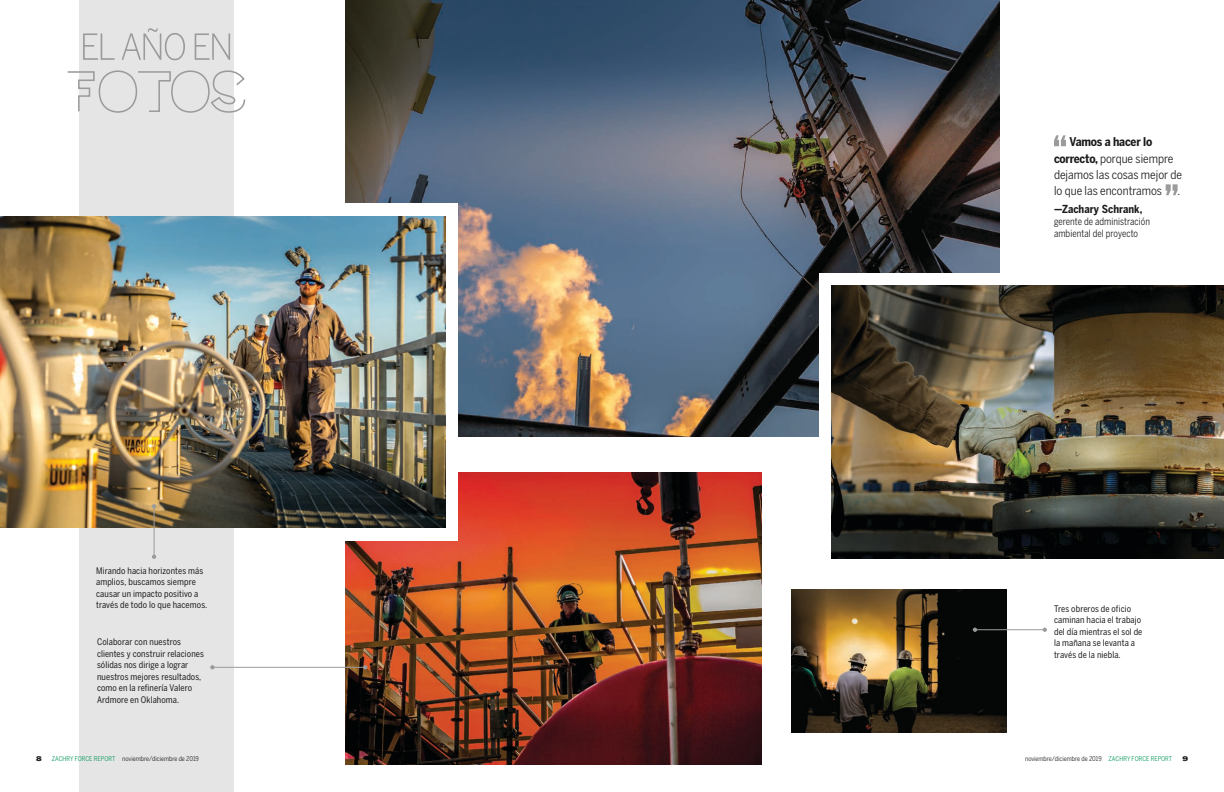
<style>
.page{position:relative;width:1224px;height:792px;background:#fff}
.page>*{position:absolute;margin:0;border:0;box-sizing:border-box;transform-origin:0 0}
.t1{font:12px/16.3px "Benton Sans Cond";color:#1b1b1a}
.t2{font:700 11px "Benton Sans Cond";color:#1b1b1a}
.t3{font:10px/12px "Benton Sans Cond";letter-spacing:.005em;color:#1b1b1a;scale:.93 1}
.t4{font:9px/11.5px "Benton Sans Cond";letter-spacing:.01em;color:#1b1b1a}
.t5{font:900 expanded 6.7px "Univers";color:#1b1b1a}
.t6{font:6.5px "Benton Sans Cond";color:#1b1b1a}
.s1{font-weight:700}
.s2{color:#009657}
</style>
<div class="page">
<div style="left:80px;top:0;width:154px;height:792px;background:#e5e5e5"></div>
<div style="left:99px;top:70px;width:38px;height:43px;border:2px solid #9b9b9c;border-radius:50%"></div>
<svg style="left:137px;top:71px;width:35px;height:41px"></svg>
<div style="left:171px;top:70px;width:39px;height:43px;border:2px solid #9b9b9c;border-radius:50%"></div>
<svg style="left:211px;top:70px;width:35px;height:43px"></svg>
<svg style="left:67px;top:70px;width:28px;height:43px"></svg>
<svg style="left:83px;top:28px;width:147px;height:32px"></svg>
<img style="left:346px;top:472px;width:416px;height:293px">
<img style="left:346px;top:0;width:654px;height:436px">
<div style="left:341px;top:203px;width:117px;height:337px;background:#fff"></div>
<img style="left:0;top:216px;width:445px;height:311px">
<div style="left:819px;top:273px;width:193px;height:299px;background:#fff"></div>
<img style="left:831px;top:286px;width:393px;height:273px">
<img style="left:792px;top:589px;width:214px;height:143px">
<hr style="left:973px;top:629px;width:73px;height:1px;background:#9b9b9c">
<svg style="left:973px;top:628px;width:4px;height:4px"></svg>
<svg style="left:1043px;top:628px;width:4px;height:4px"></svg>
<hr style="left:154px;top:507px;width:1px;height:51px;background:#9b9b9c">
<svg style="left:152px;top:504px;width:4px;height:4px"></svg>
<svg style="left:152px;top:555px;width:4px;height:4px"></svg>
<hr style="left:213px;top:667px;width:153px;height:1px;background:#9b9b9c">
<svg style="left:210px;top:665px;width:5px;height:4px"></svg>
<svg style="left:363px;top:665px;width:4px;height:4px"></svg>
<svg style="left:1054px;top:135px;width:12px;height:11px"></svg>
<svg style="left:1166px;top:184px;width:12px;height:11px"></svg>
<p class="t4" style="left:96px;top:565px;width:113px">Mirando hacia horizontes más amplios, buscamos siempre causar un impacto positivo a través de todo lo que hacemos.</p>
<p class="t4" style="left:97px;top:636px;width:109px">Colaborar con nuestros clientes y construir relaciones sólidas nos dirige a lograr nuestros mejores resultados, como en la refinería Valero<br>Ardmore en Oklahoma.</p>
<h1 class="t1" style="left:1054px;top:134px;width:130px;text-indent:16px"><span class="s1">Vamos a hacer lo correcto,</span> porque siempre dejamos las cosas mejor de lo que las encontramos</h1>
<h1 class="t1" style="left:1178px;top:183px;width:4px">.</h1>
<p class="t2" style="left:1054px;top:203px;width:90px">—Zachary Schrank,</p>
<p class="t3" style="left:1054px;top:215px;width:105px">gerente de administración ambiental del proyecto</p>
<p class="t4" style="left:1054px;top:603px;width:90px">Tres obreros de oficio caminan hacia el trabajo del día mientras el sol de la mañana se levanta a través de la niebla.</p>
<p class="t5" style="left:36px;top:755px;width:7px">8</p>
<p class="t6" style="left:52px;top:755px;width:149px"><span class="s2">ZACHRY FORCE REPORT</span> noviembre/diciembre de 2019</p>
<p class="t6" style="left:1025px;top:755px;width:149px">noviembre/diciembre de 2019 <span class="s2">ZACHRY FORCE REPORT</span></p>
<p class="t5" style="left:1182px;top:755px;width:7px">9</p>
</div>
